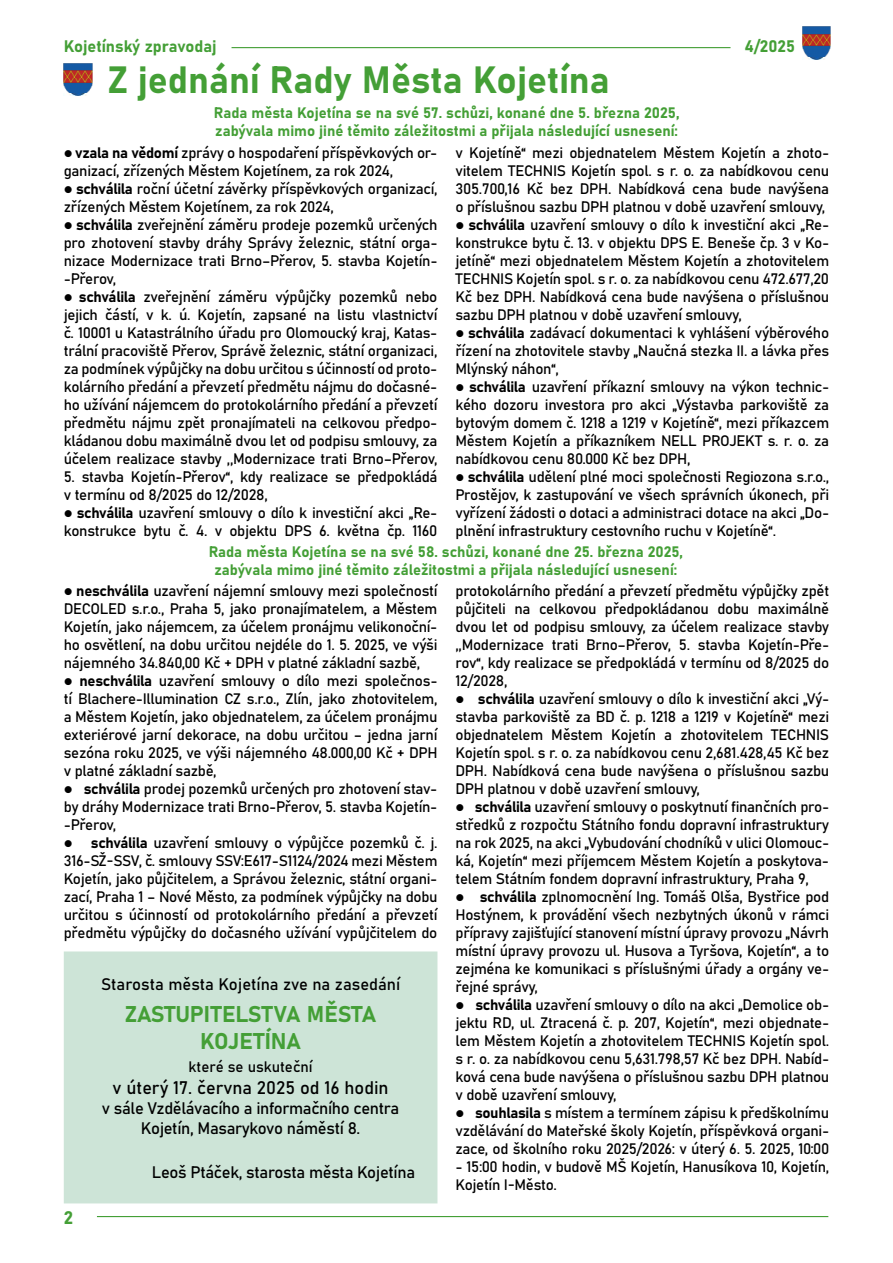
<style>
.page{position:relative;width:893px;height:1263px;background:#fff}
.page>*{position:absolute;margin:0;border:0;box-sizing:border-box;transform-origin:0 0}
.t1{font:37.5px "Bahnschrift";color:#449f36}
.t2{font:22.5px/27px "Bahnschrift";color:#449f36;text-align:center}
.t3{font:18px "Bahnschrift";color:#000}
.t4{font:18px "Bahnschrift";color:#449f36}
.t5{font:16.5px/19.8px "Bahnschrift";letter-spacing:-.02em;color:#000;text-align:center}
.t6{font:16.5px "Bahnschrift";color:#000}
.t7{font:16.5px "Bahnschrift";color:#449f36}
.t8{font:15px/18px "Bahnschrift";letter-spacing:-.02em;color:#000;text-align:justify}
.t9{font:15px/18px "Bahnschrift";color:#449f36}
.t10{font:15px "Bahnschrift";color:#000}
</style>
<div class="page">
<hr style="left:232px;top:47px;width:498px;height:1px;background:#449f36">
<hr style="left:97px;top:1216px;width:731px;height:1px;background:#449f36">
<img style="left:803px;top:27px;width:28px;height:32px">
<img style="left:64px;top:63px;width:28px;height:33px">
<div style="left:64px;top:951px;width:373px;height:252px;background:#cde4d7;border:2px solid #cde4d7"></div>
<p class="t7" style="left:64px;top:33px;width:154px">Kojetínský zpravodaj</p>
<p class="t7" style="left:744px;top:33px;width:52px">4/2025</p>
<h1 class="t1" style="left:107px;top:52px;width:504px">Z jednání Rady Města Kojetína</h1>
<p class="t9" style="left:214px;top:103px;width:467px">Rada města Kojetína se na své 57. schůzi, konané dne 5. března 2025, zabývala mimo jiné těmito záležitostmi a přijala následující usnesení:</p>
<p class="t8" style="left:64px;top:142px;width:375px">● vzala na vědomí zprávy o hospodaření příspěvkových or&shy;ganizací, zřízených Městem Kojetínem, za rok 2024,</p>
<p class="t8" style="left:64px;top:178px;width:375px">● schválila roční účetní závěrky příspěvkových organizací, zřízených Městem Kojetínem, za rok 2024,</p>
<p class="t8" style="left:64px;top:214px;width:375px">● schválila zveřejnění záměru prodeje pozemků určených pro zhotovení stavby dráhy Správy železnic, státní orga&shy;nizace Modernizace trati Brno–Přerov, 5. stavba Kojetín--Přerov,</p>
<p class="t8" style="left:64px;top:286px;width:375px">● schválila zveřejnění záměru výpůjčky pozemků nebo jejich částí, v k. ú. Kojetín, zapsané na listu vlastnictví č. 10001 u Katastrálního úřadu pro Olomoucký kraj, Katas&shy;trální pracoviště Přerov, Správě železnic, státní organizaci, za podmínek výpůjčky na dobu určitou s účinností od proto&shy;kolárního předání a převzetí předmětu nájmu do dočasné&shy;ho užívání nájemcem do protokolárního předání a převzetí předmětu nájmu zpět pronajímateli na celkovou předpo&shy;kládanou dobu maximálně dvou let od podpisu smlouvy, za účelem realizace stavby ,,Modernizace trati Brno–Přerov,</p>
<p class="t8" style="left:64px;top:466px;width:375px">5. stavba Kojetín-Přerov“, kdy realizace se předpokládá v termínu od 8/2025 do 12/2028,</p>
<p class="t8" style="left:64px;top:502px;width:375px">● schválila uzavření smlouvy o dílo k investiční akci „Re&shy;konstrukce bytu č. 4. v objektu DPS 6. května čp. 1160</p>
<p class="t8" style="left:455px;top:142px;width:375px">v Kojetíně“ mezi objednatelem Městem Kojetín a zhoto&shy;vitelem TECHNIS Kojetín spol. s r. o. za nabídkovou cenu 305.700,16 Kč bez DPH. Nabídková cena bude navýšena o příslušnou sazbu DPH platnou v době uzavření smlouvy,</p>
<p class="t8" style="left:455px;top:214px;width:375px">● schválila uzavření smlouvy o dílo k investiční akci „Re&shy;konstrukce bytu č. 13. v objektu DPS E. Beneše čp. 3 v Ko&shy;jetíně“ mezi objednatelem Městem Kojetín a zhotovitelem TECHNIS Kojetín spol. s r. o. za nabídkovou cenu 472.677,20<br>Kč bez DPH. Nabídková cena bude navýšena o příslušnou sazbu DPH platnou v době uzavření smlouvy,</p>
<p class="t8" style="left:455px;top:322px;width:375px">● schválila zadávací dokumentaci k vyhlášení výběrového řízení na zhotovitele stavby „Naučná stezka II. a lávka přes Mlýnský náhon“,</p>
<p class="t8" style="left:455px;top:376px;width:375px">● schválila uzavření příkazní smlouvy na výkon technic&shy;kého dozoru investora pro akci „Výstavba parkoviště za bytovým domem č. 1218 a 1219 v Kojetíně“, mezi příkazcem Městem Kojetín a příkazníkem NELL PROJEKT s. r. o. za nabídkovou cenu 80.000 Kč bez DPH,</p>
<p class="t8" style="left:455px;top:466px;width:375px">● schválila udělení plné moci společnosti Regiozona s.r.o., Prostějov, k zastupování ve všech správních úkonech, při vyřízení žádosti o dotaci a administraci dotace na akci „Do&shy;plnění infrastruktury cestovního ruchu v Kojetíně“.</p>
<p class="t9" style="left:209px;top:542px;width:476px;text-align:center">Rada města Kojetína se na své 58. schůzi, konané dne 25. března 2025, zabývala mimo jiné těmito záležitostmi a přijala následující usnesení:</p>
<p class="t8" style="left:64px;top:581px;width:375px">● neschválila uzavření nájemní smlouvy mezi společností DECOLED s.r.o., Praha 5, jako pronajímatelem, a Městem Kojetín, jako nájemcem, za účelem pronájmu velikonoční&shy;ho osvětlení, na dobu určitou nejdéle do 1. 5. 2025, ve výši nájemného 34.840,00 Kč + DPH v platné základní sazbě,</p>
<p class="t8" style="left:64px;top:671px;width:375px">● neschválila uzavření smlouvy o dílo mezi společnos&shy;tí Blachere-Illumination CZ s.r.o., Zlín, jako zhotovitelem, a Městem Kojetín, jako objednatelem, za účelem pronájmu exteriérové jarní dekorace, na dobu určitou – jedna jarní sezóna roku 2025, ve výši nájemného 48.000,00 Kč + DPH v platné základní sazbě,</p>
<p class="t8" style="left:64px;top:779px;width:375px">● schválila prodej pozemků určených pro zhotovení stav&shy;by dráhy Modernizace trati Brno-Přerov, 5. stavba Kojetín--Přerov,</p>
<p class="t8" style="left:64px;top:833px;width:375px">● schválila uzavření smlouvy o výpůjčce pozemků č. j.<br>316-SŽ-SSV, č. smlouvy SSV:E617-S1124/2024 mezi Městem Kojetín, jako půjčitelem, a Správou železnic, státní organi&shy;zací, Praha 1 – Nové Město, za podmínek výpůjčky na dobu určitou s účinností od protokolárního předání a převzetí předmětu výpůjčky do dočasného užívání vypůjčitelem do</p>
<p class="t8" style="left:455px;top:581px;width:375px">protokolárního předání a převzetí předmětu výpůjčky zpět půjčiteli na celkovou předpokládanou dobu maximálně dvou let od podpisu smlouvy, za účelem realizace stavby ,,Modernizace trati Brno–Přerov, 5. stavba Kojetín-Pře&shy;rov“, kdy realizace se předpokládá v termínu od 8/2025 do 12/2028,</p>
<p class="t8" style="left:455px;top:689px;width:375px">● schválila uzavření smlouvy o dílo k investiční akci „Vý&shy;stavba parkoviště za BD č. p. 1218 a 1219 v Kojetíně“ mezi objednatelem Městem Kojetín a zhotovitelem TECHNIS Kojetín spol. s r. o. za nabídkovou cenu 2,681.428,45 Kč bez DPH. Nabídková cena bude navýšena o příslušnou sazbu DPH platnou v době uzavření smlouvy,</p>
<p class="t8" style="left:455px;top:797px;width:375px">● schválila uzavření smlouvy o poskytnutí finančních pro&shy;středků z rozpočtu Státního fondu dopravní infrastruktury na rok 2025, na akci „Vybudování chodníků v ulici Olomouc&shy;ká, Kojetín“ mezi příjemcem Městem Kojetín a poskytova&shy;telem Státním fondem dopravní infrastruktury, Praha 9,</p>
<p class="t8" style="left:455px;top:887px;width:375px">● schválila zplnomocnění Ing. Tomáš Olša, Bystřice pod Hostýnem, k provádění všech nezbytných úkonů v rámci přípravy zajišťující stanovení místní úpravy provozu „Návrh místní úpravy provozu ul. Husova a Tyršova, Kojetín“, a to zejména ke komunikaci s příslušnými úřady a orgány ve&shy;řejné správy,</p>
<p class="t8" style="left:455px;top:995px;width:375px">● schválila uzavření smlouvy o dílo na akci „Demolice ob&shy;jektu RD, ul. Ztracená č. p. 207, Kojetín“, mezi objednate&shy;lem Městem Kojetín a zhotovitelem TECHNIS Kojetín spol. s r. o. za nabídkovou cenu 5,631.798,57 Kč bez DPH. Nabíd&shy;ková cena bude navýšena o příslušnou sazbu DPH platnou v době uzavření smlouvy,</p>
<p class="t8" style="left:455px;top:1103px;width:375px">● souhlasila s místem a termínem zápisu k předškolnímu vzdělávání do Mateřské školy Kojetín, příspěvková organi&shy;zace, od školního roku 2025/2026: v úterý 6. 5. 2025, 10:00</p>
<p class="t8" style="left:455px;top:1157px;width:375px">- 15:00 hodin, v budově MŠ Kojetín, Hanusíkova 10, Kojetín,<br>Kojetín I-Město.</p>
<p class="t6" style="left:101px;top:971px;width:301px">Starosta města Kojetína zve na zasedání</p>
<h2 class="t2" style="left:125px;top:999px;width:253px">ZASTUPITELSTVA MĚSTA<br>KOJETÍNA</h2>
<p class="t10" style="left:189px;top:1056px;width:125px">které se uskuteční</p>
<p class="t3" style="left:113px;top:1074px;width:278px">v úterý 17. června 2025 od 16 hodin</p>
<p class="t5" style="left:102px;top:1097px;width:299px">v sále Vzdělávacího a informačního centra<br>Kojetín, Masarykovo náměstí 8.</p>
<p class="t5" style="left:152px;top:1161px;width:265px">Leoš Ptáček, starosta města Kojetína</p>
<p class="t4" style="left:64px;top:1204px;width:11px">2</p>
</div>
